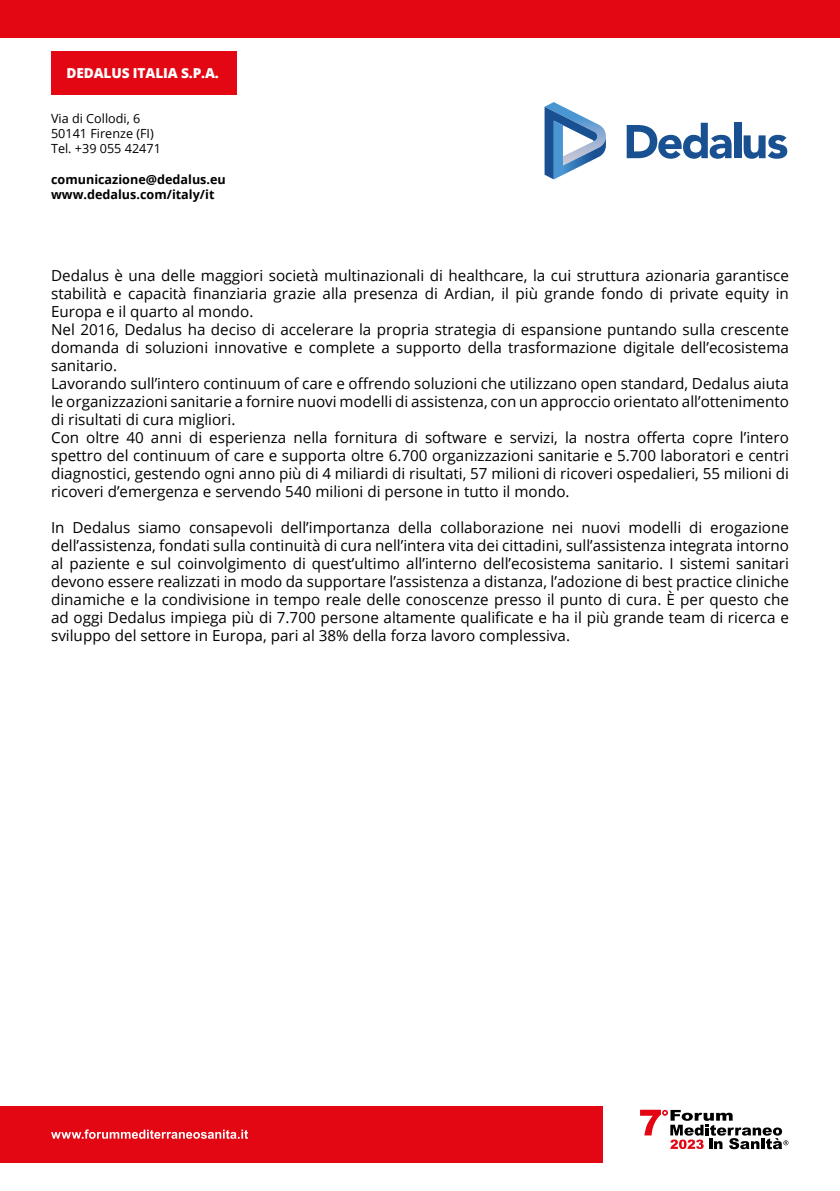
<style>
.page{position:relative;width:840px;height:1191px;background:#fff}
.page>*{position:absolute;margin:0;border:0;box-sizing:border-box;transform-origin:0 0}
.t1{font:15.2px/18px "Open Sans";color:#000}
.t2{font:800 13.8px "Open Sans";letter-spacing:-.01em;color:#fff}
.t3{font:700 12.6px/15.2px "Open Sans";color:#000}
.t4{font:12.6px/15.2px "Open Sans";color:#000}
</style>
<div class="page">
<div style="left:0;top:1105px;width:602px;height:57px;background:#e30613"></div>
<hr style="left:839px;top:1105px;width:1px;height:57px;background:#e30613">
<svg style="left:51px;top:1129px;width:197px;height:9px"></svg>
<svg style="left:640px;top:1109px;width:148px;height:40px"></svg>
<div style="left:0;top:0;width:839px;height:37px;background:#e30613"></div>
<div style="left:51px;top:51px;width:186px;height:43px;background:#e30613"></div>
<svg style="left:544px;top:102px;width:62px;height:77px"></svg>
<svg style="left:626px;top:123px;width:105px;height:36px"></svg>
<div style="left:733px;top:123px;width:7px;height:35px;background:#185092"></div>
<svg style="left:743px;top:135px;width:43px;height:24px"></svg>
<p class="t2" style="left:66px;top:62px;width:154px">DEDALUS ITALIA S.P.A.</p>
<p class="t4" style="left:51px;top:111px;width:111px">Via di Collodi, 6<br>50141 Firenze (FI)<br>Tel. +39 055 42471</p>
<p class="t3" style="left:51px;top:171px;width:176px">comunicazione@dedalus.eu www.dedalus.com/italy/it</p>
<p class="t1" style="left:51px;top:266px;width:739px">Dedalus è una delle maggiori società multinazionali di healthcare, la cui struttura azionaria garantisce stabilità e capacità finanziaria grazie alla presenza di Ardian, il più grande fondo di private equity in Europa e il quarto al mondo.<br>Nel 2016, Dedalus ha deciso di accelerare la propria strategia di espansione puntando sulla crescente domanda di soluzioni innovative e complete a supporto della trasformazione digitale dell’ecosistema sanitario.<br>Lavorando sull’intero continuum of care e offrendo soluzioni che utilizzano open standard, Dedalus aiuta le organizzazioni sanitarie a fornire nuovi modelli di assistenza, con un approccio orientato all’ottenimento di risultati di cura migliori.<br>Con oltre 40 anni di esperienza nella fornitura di software e servizi, la nostra offerta copre l’intero spettro del continuum of care e supporta oltre 6.700 organizzazioni sanitarie e 5.700 laboratori e centri diagnostici, gestendo ogni anno più di 4 miliardi di risultati, 57 milioni di ricoveri ospedalieri, 55 milioni di ricoveri d’emergenza e servendo 540 milioni di persone in tutto il mondo.</p>
<p class="t1" style="left:51px;top:518px;width:739px;text-align:justify">In Dedalus siamo consapevoli dell’importanza della collaborazione nei nuovi modelli di erogazione dell’assistenza, fondati sulla continuità di cura nell’intera vita dei cittadini, sull’assistenza integrata intorno al paziente e sul coinvolgimento di quest’ultimo all’interno dell’ecosistema sanitario. I sistemi sanitari devono essere realizzati in modo da supportare l’assistenza a distanza, l’adozione di best practice cliniche dinamiche e la condivisione in tempo reale delle conoscenze presso il punto di cura. È per questo che ad oggi Dedalus impiega più di 7.700 persone altamente qualificate e ha il più grande team di ricerca e sviluppo del settore in Europa, pari al 38% della forza lavoro complessiva.</p>
</div>
